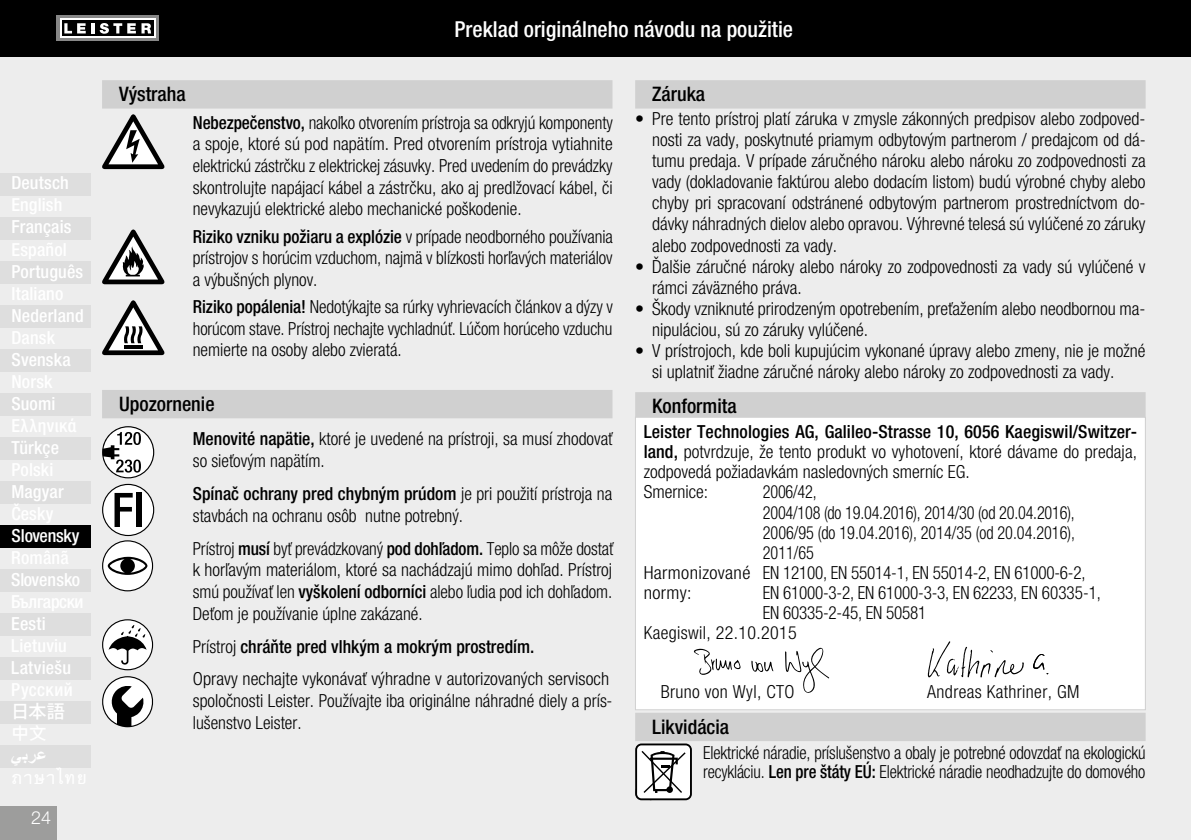
<style>
.page{position:relative;width:1191px;height:840px;background:#fff}
.page>*{position:absolute;margin:0;border:0;box-sizing:border-box;transform-origin:0 0}
.t1{font:500 condensed 22px "Helvetica Neue LTW1 G";color:#fff}
.t2{font:500 condensed 20px "Helvetica Neue LTW1 G";color:#000}
.t3{font:300 condensed 18px/21px "Helvetica Neue LTW1 G";color:#000}
.t4{font:300 condensed 18px/21.6px "Helvetica Neue LTW1 G";color:#000;text-align:justify;scale:.96 1}
.t5{font:300 condensed 18px/19px "Helvetica Neue LTW1 G";color:#000;scale:.94 1}
.t6{font:300 condensed 18px "Helvetica Neue LTW1 G";color:#000;scale:.9 1}
.t7{font:500 condensed 18px "Helvetica Neue LTW1 G";letter-spacing:.01em;color:#fff}
.t8{font:300 condensed 18px "Helvetica Neue LTW1 G";color:#000;scale:.95 1}
.t9{font:300 condensed 18px "Helvetica Neue LTW1 G";color:#000;scale:1.05 1}
.t10{font:300 condensed 18px "Helvetica Neue LTW1 G";letter-spacing:.02em;color:#000}
.t11{font:500 condensed 18px "Helvetica Neue LTW1 G";letter-spacing:-.01em;color:#fff}
.t12{font:700 18px "Times New Roman";color:#fff}
.t13{font:500 18px "Koz Go Pro";color:#fff}
.t14{font:300 18px "Helvetica Neue LTW1 G";color:#fff}
.s1{font-weight:500}
</style>
<div class="page">
<div style="left:0;top:57px;width:1191px;height:782px;background:#ededed"></div>
<div style="left:0;top:0;width:1191px;height:57px;background:#000"></div>
<div style="left:0;top:805px;width:57px;height:34px;background:#9d9d9c"></div>
<svg style="left:57px;top:16px;width:102px;height:25px"></svg>
<svg style="left:60px;top:19px;width:96px;height:19px"></svg>
<div style="left:62px;top:21px;width:92px;height:15px;background:#000"></div>
<svg style="left:64px;top:23px;width:30px;height:10px"></svg>
<svg style="left:100px;top:23px;width:51px;height:11px"></svg>
<div style="left:0;top:173px;width:91px;height:22px;background:#dedede"></div>
<div style="left:0;top:217px;width:91px;height:22px;background:#dedede"></div>
<div style="left:0;top:261px;width:91px;height:22px;background:#dedede"></div>
<div style="left:0;top:305px;width:91px;height:22px;background:#dedede"></div>
<div style="left:0;top:349px;width:91px;height:22px;background:#dedede"></div>
<div style="left:0;top:393px;width:91px;height:22px;background:#dedede"></div>
<div style="left:0;top:437px;width:91px;height:22px;background:#dedede"></div>
<div style="left:0;top:481px;width:91px;height:22px;background:#dedede"></div>
<div style="left:0;top:569px;width:91px;height:22px;background:#dedede"></div>
<div style="left:0;top:613px;width:91px;height:22px;background:#dedede"></div>
<div style="left:0;top:657px;width:91px;height:22px;background:#dedede"></div>
<div style="left:0;top:701px;width:91px;height:22px;background:#dedede"></div>
<div style="left:0;top:745px;width:91px;height:22px;background:#dedede"></div>
<div style="left:102px;top:80px;width:510px;height:28px;background:#d0d0d0"></div>
<div style="left:102px;top:389px;width:510px;height:29px;background:#d0d0d0"></div>
<svg style="left:102px;top:114px;width:63px;height:55px"></svg>
<svg style="left:102px;top:229px;width:63px;height:55px"></svg>
<svg style="left:102px;top:300px;width:63px;height:55px"></svg>
<svg style="left:102px;top:426px;width:52px;height:165px"></svg>
<div style="left:635px;top:80px;width:510px;height:28px;background:#d0d0d0"></div>
<div style="left:635px;top:392px;width:510px;height:28px;background:#d0d0d0"></div>
<div style="left:635px;top:712px;width:510px;height:28px;background:#d0d0d0"></div>
<div style="left:635px;top:417px;width:510px;height:292px;background:#fff"></div>
<div style="left:635px;top:417px;width:510px;height:292px;border:1px solid #d0d0d0"></div>
<div style="left:0;top:525px;width:91px;height:22px;background:#000"></div>
<svg style="left:693px;top:648px;width:48px;height:26px"></svg>
<svg style="left:785px;top:647px;width:44px;height:46px"></svg>
<svg style="left:751px;top:660px;width:22px;height:12px"></svg>
<svg style="left:1033px;top:654px;width:15px;height:20px"></svg>
<svg style="left:927px;top:641px;width:97px;height:36px"></svg>
<svg style="left:102px;top:619px;width:52px;height:107px"></svg>
<svg style="left:635px;top:743px;width:57px;height:56px;background:#bdbdbd"></svg>
<p class="t7" style="left:11px;top:172px;width:59px">Deutsch</p>
<p class="t7" style="left:11px;top:216px;width:62px">Français</p>
<p class="t7" style="left:11px;top:260px;width:73px">Português</p>
<p class="t7" style="left:11px;top:304px;width:74px">Nederland</p>
<p class="t7" style="left:11px;top:348px;width:61px">Svenska</p>
<p class="t7" style="left:11px;top:392px;width:46px">Suomi</p>
<p class="t7" style="left:11px;top:436px;width:49px">Türkçe</p>
<p class="t7" style="left:11px;top:480px;width:54px">Magyar</p>
<p class="t11" style="left:11px;top:524px;width:70px">Slovensky</p>
<p class="t7" style="left:11px;top:568px;width:70px">Slovensko</p>
<p class="t7" style="left:11px;top:612px;width:36px">Eesti</p>
<p class="t7" style="left:11px;top:656px;width:61px">Latviešu</p>
<p class="t13" style="left:11px;top:699px;width:55px">日本語</p>
<p class="t12" style="left:11px;top:743px;width:38px">ي عر ب</p>
<p class="t14" style="left:31px;top:806px;width:22px">24</p>
<p class="t1" style="left:454px;top:16px;width:340px">Preklad originálneho návodu na použitie</p>
<p class="t2" style="left:119px;top:82px;width:68px">Výstraha</p>
<p class="t4" style="left:193px;top:112px;width:439px"><span class="s1">Nebezpečenstvo,</span> nakoľko otvorením prístroja sa odkryjú komponenty a spoje, ktoré sú pod napätím. Pred otvorením prístroja vytiahnite elektrickú zástrčku z elektrickej zásuvky. Pred uvedením do prevádzky skontrolujte napájací kábel a zástrčku, ako aj predlžovací kábel, či nevykazujú elektrické alebo mechanické poškodenie.</p>
<p class="t3" style="left:193px;top:225px;width:422px;line-height:21.6px;text-align:justify"><span class="s1">Riziko vzniku požiaru a explózie</span> v prípade neodborného používania prístrojov s horúcim vzduchom, najmä v blízkosti horľavých materiálov a výbušných plynov.</p>
<p class="t3" style="left:193px;top:296px;width:421px;line-height:21.6px;text-align:justify"><span class="s1">Riziko popálenia!</span> Nedotýkajte sa rúrky vyhrievacích článkov a dýzy v horúcom stave. Prístroj nechajte vychladnúť. Lúčom horúceho vzduchu nemierte na osoby alebo zvieratá.</p>
<p class="t2" style="left:119px;top:392px;width:97px">Upozornenie</p>
<p class="t3" style="left:193px;top:428px;width:421px;line-height:21.6px"><span class="s1">Menovité napätie,</span> ktoré je uvedené na prístroji, sa musí zhodovať so sieťovým napätím.</p>
<p class="t3" style="left:193px;top:483px;width:421px;line-height:21.6px"><span class="s1">Spínač ochrany pred chybným prúdom</span> je pri použití prístroja na stavbách na ochranu osôb nutne potrebný.</p>
<p class="t4" style="left:193px;top:537px;width:439px">Prístroj <span class="s1">musí</span> byť prevádzkovaný <span class="s1">pod dohľadom.</span> Teplo sa môže dostať k horľavým materiálom, ktoré sa nachádzajú mimo dohľad. Prístroj smú používať len <span class="s1">vyškolení odborníci</span> alebo ľudia pod ich dohľadom.<br>Deťom je používanie úplne zakázané.</p>
<p class="t3" style="left:193px;top:629px;width:418px;line-height:33px">Prístroj <span class="s1">chráňte pred vlhkým a mokrým prostredím.<br></span>Opravy nechajte vykonávať výhradne v autorizovaných servisoch</p>
<p class="t3" style="left:193px;top:689px;width:421px;line-height:21.6px">spoločnosti Leister. Používajte iba originálne náhradné diely a prís&shy;lušenstvo Leister.</p>
<p class="t2" style="left:652px;top:82px;width:54px">Záruka</p>
<p class="t3" style="left:652px;top:109px;width:495px;text-align:justify;text-indent:-17px">• Pre tento prístroj platí záruka v zmysle zákonných predpisov alebo zodpoved&shy;nosti za vady, poskytnuté priamym odbytovým partnerom / predajcom od dá&shy;tumu predaja. V prípade záručného nároku alebo nároku zo zodpovednosti za vady (dokladovanie faktúrou alebo dodacím listom) budú výrobné chyby alebo chyby pri spracovaní odstránené odbytovým partnerom prostredníctvom do&shy;dávky náhradných dielov alebo opravou. Výhrevné telesá sú vylúčené zo záruky alebo zodpovednosti za vady.</p>
<p class="t3" style="left:652px;top:256px;width:495px;text-indent:-17px">• Ďalšie záručné nároky alebo nároky zo zodpovednosti za vady sú vylúčené v rámci záväzného práva.</p>
<p class="t3" style="left:652px;top:298px;width:495px;text-indent:-17px">• Škody vzniknuté prirodzeným opotrebením, preťažením alebo neodbornou ma&shy;nipuláciou, sú zo záruky vylúčené.</p>
<p class="t3" style="left:652px;top:340px;width:495px;text-indent:-17px">• V prístrojoch, kde boli kupujúcim vykonané úpravy alebo zmeny, nie je možné si uplatniť žiadne záručné nároky alebo nároky zo zodpovednosti za vady.</p>
<p class="t2" style="left:652px;top:394px;width:86px">Konformita</p>
<p class="t3" style="left:643px;top:422px;width:495px;line-height:20px"><span class="s1">Leister Technologies AG, Galileo-Strasse 10, 6056 Kaegiswil/Switzer&shy;land,</span> potvrdzuje, že tento produkt vo vyhotovení, ktoré dávame do predaja, zodpovedá požiadavkám nasledovných smerníc EG.<br>Smernice:</p>
<p class="t6" style="left:763px;top:481px;width:61px">2006/42,</p>
<p class="t6" style="left:763px;top:501px;width:348px">2004/108 (do 19.04.2016), 2014/30 (od 20.04.2016),</p>
<p class="t6" style="left:763px;top:521px;width:348px">2006/95 (do 19.04.2016), 2014/35 (od 20.04.2016),</p>
<p class="t6" style="left:763px;top:541px;width:58px">2011/65</p>
<p class="t9" style="left:643px;top:561px;width:422px">Harmonizované EN 12100, EN 55014-1, EN 55014-2, EN 61000-6-2,</p>
<p class="t9" style="left:643px;top:581px;width:47px">normy:</p>
<p class="t8" style="left:763px;top:581px;width:357px">EN 61000-3-2, EN 61000-3-3, EN 62233, EN 60335-1,</p>
<p class="t8" style="left:763px;top:601px;width:174px">EN 60335-2-45, EN 50581</p>
<p class="t10" style="left:643px;top:621px;width:155px">Kaegiswil, 22.10.2015</p>
<p class="t10" style="left:660px;top:681px;width:135px">Bruno von Wyl, CTO</p>
<p class="t10" style="left:927px;top:681px;width:154px">Andreas Kathriner, GM</p>
<p class="t2" style="left:652px;top:714px;width:78px">Likvidácia</p>
<p class="t5" style="left:703px;top:742px;width:472px">Elektrické náradie, príslušenstvo a obaly je potrebné odovzdať na ekologickú recykláciu. <span class="s1">Len pre štáty EÚ:</span> Elektrické náradie neodhadzujte do domového</p>
</div>
